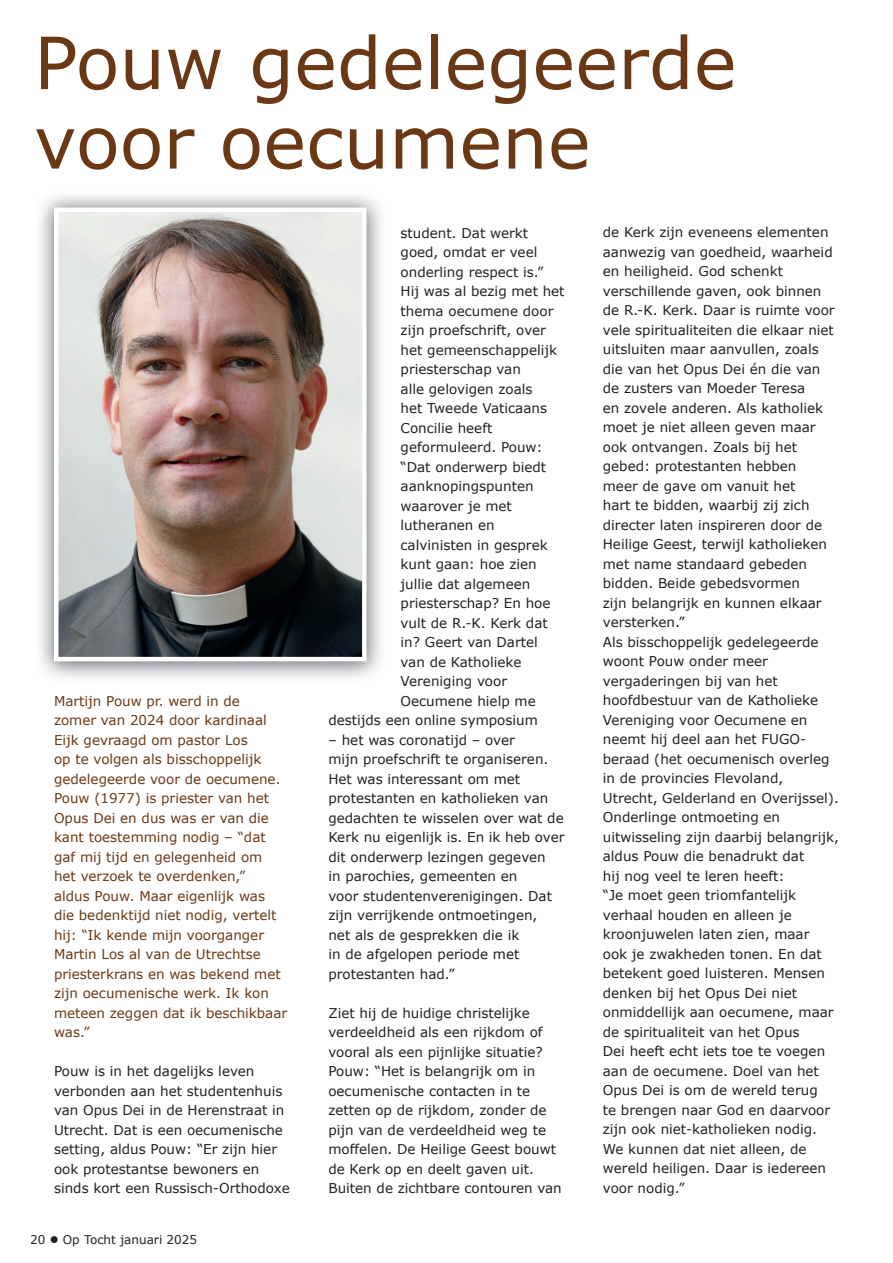
<style>
.page{position:relative;width:893px;height:1263px;background:#fff}
.page>*{position:absolute;margin:0;border:0;box-sizing:border-box;transform-origin:0 0}
.t1{font:72px/79.5px "Verdana";color:#6a3815}
.t2{font:13.5px/19.5px "Verdana";color:#231f20}
.t3{font:13.5px/19.5px "Verdana";color:#6a3815}
.t4{font:12px "Verdana";color:#231f20}
</style>
<div class="page">
<img style="left:59px;top:212px;width:303px;height:444px">
<div style="left:54px;top:207px;width:313px;height:454px;border:4px solid #fff"></div>
<h1 class="t1" style="left:34px;top:22px;width:704px">Pouw gedelegeerde voor oecumene</h1>
<p class="t3" style="left:54px;top:691px;width:235px">Martijn Pouw pr. werd in de<br>zomer van 2024 door kardinaal<br>Eijk gevraagd om pastor Los<br>op te volgen als bisschoppelijk gedelegeerde voor de oecumene.<br>Pouw (1977) is priester van het<br>Opus Dei en dus was er van die kant toestemming nodig – “dat gaf mij tijd en gelegenheid om het verzoek te overdenken,”<br>aldus Pouw. Maar eigenlijk was die bedenktijd niet nodig, vertelt hij: “Ik kende mijn voorganger<br>Martin Los al van de Utrechtse priesterkrans en was bekend met zijn oecumenische werk. Ik kon meteen zeggen dat ik beschikbaar was.”</p>
<p class="t2" style="left:54px;top:1061px;width:237px">Pouw is in het dagelijks leven verbonden aan het studentenhuis van Opus Dei in de Herenstraat in<br>Utrecht. Dat is een oecumenische setting, aldus Pouw: “Er zijn hier ook protestantse bewoners en sinds kort een Russisch-Orthodoxe</p>
<p class="t4" style="left:30px;top:1231px;width:168px">20 ● Op Tocht januari 2025</p>
<p class="t2" style="left:401px;top:223px;width:129px">student. Dat werkt</p>
<p class="t2" style="left:401px;top:242px;width:138px">goed, omdat er veel</p>
<p class="t2" style="left:401px;top:262px;width:144px">onderling respect is.”</p>
<p class="t2" style="left:401px;top:281px;width:165px">Hij was al bezig met het</p>
<p class="t2" style="left:401px;top:301px;width:154px">thema oecumene door</p>
<p class="t2" style="left:401px;top:320px;width:147px">zijn proefschrift, over</p>
<p class="t2" style="left:401px;top:340px;width:158px">het gemeenschappelijk</p>
<p class="t2" style="left:401px;top:359px;width:122px">priesterschap van</p>
<p class="t2" style="left:401px;top:379px;width:134px">alle gelovigen zoals</p>
<p class="t2" style="left:401px;top:398px;width:148px">het Tweede Vaticaans</p>
<p class="t2" style="left:401px;top:418px;width:93px">Concilie heeft</p>
<p class="t2" style="left:401px;top:437px;width:144px">geformuleerd. Pouw:</p>
<p class="t2" style="left:401px;top:457px;width:147px">“Dat onderwerp biedt</p>
<p class="t2" style="left:401px;top:476px;width:135px">aanknopingspunten</p>
<p class="t2" style="left:401px;top:496px;width:113px">waarover je met</p>
<p class="t2" style="left:401px;top:515px;width:96px">lutheranen en</p>
<p class="t2" style="left:401px;top:535px;width:149px">calvinisten in gesprek</p>
<p class="t2" style="left:401px;top:554px;width:138px">kunt gaan: hoe zien</p>
<p class="t2" style="left:401px;top:574px;width:131px">jullie dat algemeen</p>
<p class="t2" style="left:401px;top:593px;width:151px">priesterschap? En hoe</p>
<p class="t2" style="left:401px;top:613px;width:149px">vult de R.-K. Kerk dat</p>
<p class="t2" style="left:401px;top:632px;width:139px">in? Geert van Dartel</p>
<p class="t2" style="left:401px;top:652px;width:122px">van de Katholieke</p>
<p class="t2" style="left:401px;top:671px;width:108px">Vereniging voor</p>
<p class="t2" style="left:401px;top:691px;width:137px">Oecumene hielp me</p>
<p class="t2" style="left:328px;top:710px;width:211px">destijds een online symposium</p>
<p class="t2" style="left:328px;top:730px;width:238px">– het was coronatijd – over<br>mijn proefschrift te organiseren.<br>Het was interessant om met protestanten en katholieken van gedachten te wisselen over wat de<br>Kerk nu eigenlijk is. En ik heb over dit onderwerp lezingen gegeven<br>in parochies, gemeenten en<br>voor studentenverenigingen. Dat zijn verrijkende ontmoetingen,<br>net als de gesprekken die ik<br>in de afgelopen periode met protestanten had.”</p>
<p class="t2" style="left:328px;top:1003px;width:235px">Ziet hij de huidige christelijke verdeeldheid als een rijkdom of vooral als een pijnlijke situatie?<br>Pouw: “Het is belangrijk om in oecumenische contacten in te zetten op de rijkdom, zonder de pijn van de verdeeldheid weg te moffelen. De Heilige Geest bouwt de Kerk op en deelt gaven uit.<br>Buiten de zichtbare contouren van</p>
<p class="t2" style="left:603px;top:223px;width:238px">de Kerk zijn eveneens elementen aanwezig van goedheid, waarheid en heiligheid. God schenkt verschillende gaven, ook binnen de R.-K. Kerk. Daar is ruimte voor vele spiritualiteiten die elkaar niet uitsluiten maar aanvullen, zoals die van het Opus Dei én die van de zusters van Moeder Teresa<br>en zovele anderen. Als katholiek moet je niet alleen geven maar ook ontvangen. Zoals bij het gebed: protestanten hebben<br>meer de gave om vanuit het<br>hart te bidden, waarbij zij zich directer laten inspireren door de<br>Heilige Geest, terwijl katholieken met name standaard gebeden bidden. Beide gebedsvormen<br>zijn belangrijk en kunnen elkaar versterken.”<br>Als bisschoppelijk gedelegeerde woont Pouw onder meer vergaderingen bij van het hoofdbestuur van de Katholieke<br>Vereniging voor Oecumene en neemt hij deel aan het FUGO&shy;beraad (het oecumenisch overleg in de provincies Flevoland,<br>Utrecht, Gelderland en Overijssel).<br>Onderlinge ontmoeting en uitwisseling zijn daarbij belangrijk, aldus Pouw die benadrukt dat<br>hij nog veel te leren heeft:<br>“Je moet geen triomfantelijk verhaal houden en alleen je kroonjuwelen laten zien, maar<br>ook je zwakheden tonen. En dat betekent goed luisteren. Mensen denken bij het Opus Dei niet onmiddellijk aan oecumene, maar de spiritualiteit van het Opus<br>Dei heeft echt iets toe te voegen aan de oecumene. Doel van het<br>Opus Dei is om de wereld terug<br>te brengen naar God en daarvoor zijn ook niet-katholieken nodig.<br>We kunnen dat niet alleen, de wereld heiligen. Daar is iedereen voor nodig.”</p>
</div>
